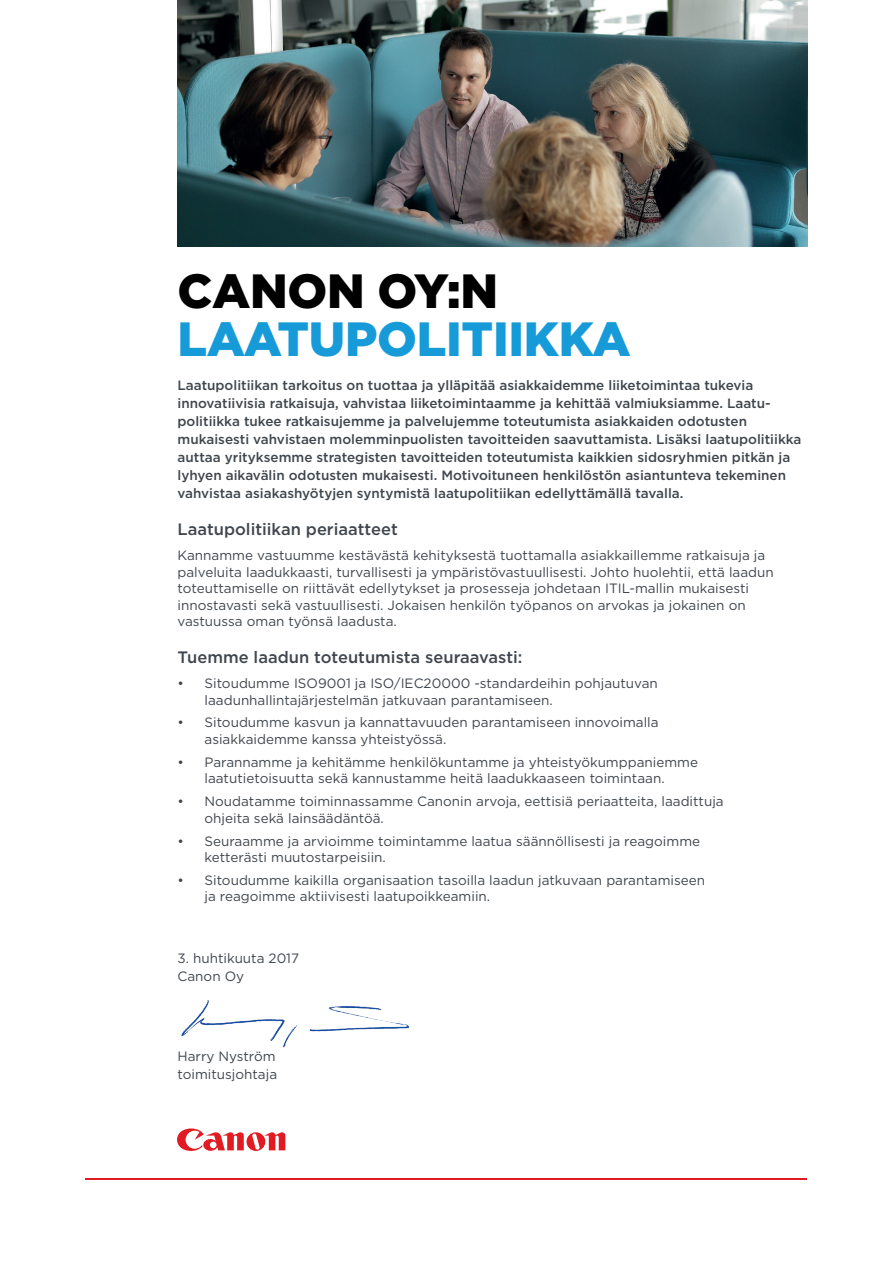
<style>
.page{position:relative;width:893px;height:1263px;background:#fff}
.page>*{position:absolute;margin:0;border:0;box-sizing:border-box;transform-origin:0 0}
.t1{font:900 48px "Gotham";letter-spacing:-.005em;color:#169bd8}
.t2{font:900 48px "Gotham";letter-spacing:-.005em;color:#000}
.t3{font:500 16.5px "Gotham";color:#3f464d}
.t4{font:13.5px/16.5px "Gotham";color:#3f464d}
.t5{font:500 13.5px/18px "Gotham";color:#3f464d}
</style>
<div class="page">
<svg style="left:177px;top:1128px;width:109px;height:23px"></svg>
<hr style="left:85px;top:1178px;width:722px;height:2px;background:#e21a21">
<img style="left:178px;top:0;width:630px;height:247px">
<img style="left:181px;top:1000px;width:228px;height:48px">
<h1 class="t2" style="left:178px;top:258px;width:322px">CANON OY:N</h1>
<h1 class="t1" style="left:178px;top:306px;width:455px">LAATUPOLITIIKKA</h1>
<p class="t5" style="left:178px;top:376px;width:625px">Laatupolitiikan tarkoitus on tuottaa ja ylläpitää asiakkaidemme liiketoimintaa tukevia innovatiivisia ratkaisuja, vahvistaa liiketoimintaamme ja kehittää valmiuksiamme. Laatu&shy;politiikka tukee ratkaisujemme ja palvelujemme toteutumista asiakkaiden odotusten mukaisesti vahvistaen molemminpuolisten tavoitteiden saavuttamista. Lisäksi laatupolitiikka auttaa yrityksemme strategisten tavoitteiden toteutumista kaikkien sidosryhmien pitkän ja lyhyen aikavälin odotusten mukaisesti. Motivoituneen henkilöstön asiantunteva tekeminen vahvistaa asiakashyötyjen syntymistä laatupolitiikan edellyttämällä tavalla.</p>
<p class="t3" style="left:178px;top:518px;width:222px">Laatupolitiikan periaatteet</p>
<p class="t4" style="left:178px;top:547px;width:598px">Kannamme vastuumme kestävästä kehityksestä tuottamalla asiakkaillemme ratkaisuja ja palveluita laadukkaasti, turvallisesti ja ympäristövastuullisesti. Johto huolehtii, että laadun toteuttamiselle on riittävät edellytykset ja prosesseja johdetaan ITIL-mallin mukaisesti innostavasti sekä vastuullisesti. Jokaisen henkilön työpanos on arvokas ja jokainen on vastuussa oman työnsä laadusta.</p>
<p class="t3" style="left:178px;top:646px;width:346px">Tuemme laadun toteutumista seuraavasti:</p>
<p class="t4" style="left:205px;top:675px;width:455px;text-indent:-27px">• Sitoudumme ISO9001 ja ISO/IEC20000 -standardeihin pohjautuvan laadunhallintajärjestelmän jatkuvaan parantamiseen.</p>
<p class="t4" style="left:205px;top:714px;width:456px;text-indent:-27px">• Sitoudumme kasvun ja kannattavuuden parantamiseen innovoimalla asiakkaidemme kanssa yhteistyössä.</p>
<p class="t4" style="left:178px;top:753px;width:522px;text-align:center">• Parannamme ja kehitämme henkilökuntamme ja yhteistyökumppaniemme laatutietoisuutta sekä kannustamme heitä laadukkaaseen toimintaan.</p>
<p class="t4" style="left:205px;top:793px;width:521px;text-indent:-27px">• Noudatamme toiminnassamme Canonin arvoja, eettisiä periaatteita, laadittuja ohjeita sekä lainsäädäntöä.</p>
<p class="t4" style="left:205px;top:832px;width:497px;text-indent:-27px">• Seuraamme ja arvioimme toimintamme laatua säännöllisesti ja reagoimme ketterästi muutostarpeisiin.</p>
<p class="t4" style="left:205px;top:872px;width:502px;text-indent:-27px">• Sitoudumme kaikilla organisaation tasoilla laadun jatkuvaan parantamiseen ja reagoimme aktiivisesti laatupoikkeamiin.</p>
<p class="t4" style="left:178px;top:949px;width:123px;line-height:18px">3. huhtikuuta 2017<br>Canon Oy</p>
<p class="t4" style="left:178px;top:1047px;width:101px;line-height:18px">Harry Nyström toimitusjohtaja</p>
</div>
